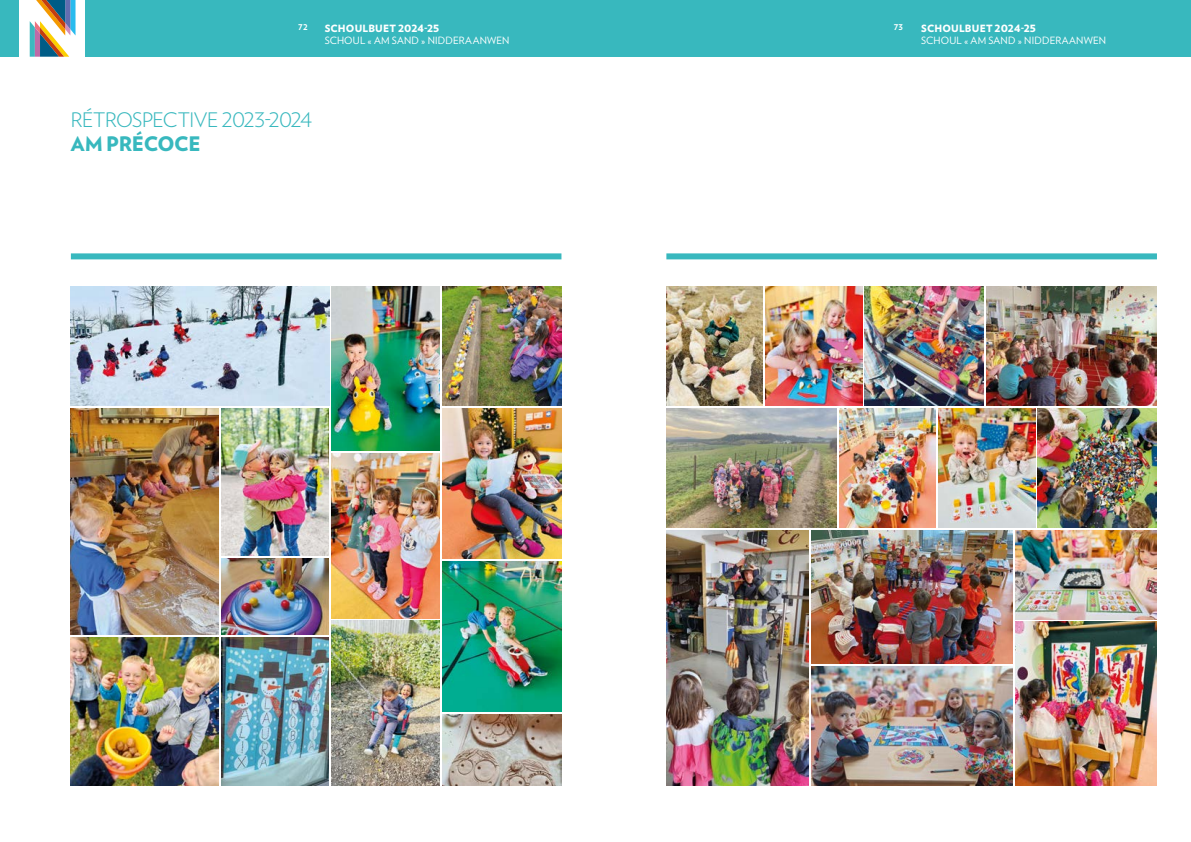
<style>
.page{position:relative;width:1191px;height:842px;background:#fff}
.page>*{position:absolute;margin:0;border:0;box-sizing:border-box;transform-origin:0 0}
.t1{font:300 20px "Verlag";letter-spacing:-.03em;color:#38b8be}
.t2{font:900 20px "Verlag";letter-spacing:-.025em;color:#38b8be}
.t3{font:10px "Verlag";letter-spacing:.02em;color:#fff}
.t4{font:900 10px "Verlag";letter-spacing:.015em;color:#fff}
.t5{font:700 10px "Verlag";color:#fff}
</style>
<div class="page">
<svg style="left:29px;top:0;width:46px;height:57px"></svg>
<div style="left:0;top:0;width:19px;height:57px;background:#38b8be"></div>
<div style="left:85px;top:0;width:1106px;height:57px;background:#38b8be"></div>
<div style="left:71px;top:253px;width:490px;height:6px;background:#38b8be"></div>
<div style="left:666px;top:253px;width:491px;height:6px;background:#38b8be"></div>
<img style="left:442px;top:714px;width:119px;height:71px">
<img style="left:71px;top:408px;width:147px;height:226px">
<img style="left:666px;top:530px;width:142px;height:255px">
<img style="left:442px;top:286px;width:119px;height:119px">
<img style="left:221px;top:637px;width:108px;height:148px">
<img style="left:221px;top:558px;width:108px;height:76px">
<img style="left:811px;top:667px;width:201px;height:118px">
<img style="left:442px;top:408px;width:119px;height:150px">
<img style="left:71px;top:286px;width:258px;height:119px">
<img style="left:332px;top:454px;width:107px;height:164px">
<img style="left:221px;top:408px;width:108px;height:148px">
<img style="left:332px;top:286px;width:107px;height:165px">
<img style="left:442px;top:561px;width:119px;height:150px">
<img style="left:332px;top:621px;width:107px;height:164px">
<img style="left:71px;top:637px;width:147px;height:148px">
<img style="left:666px;top:286px;width:97px;height:119px">
<img style="left:765px;top:286px;width:97px;height:119px">
<img style="left:1037px;top:408px;width:120px;height:119px">
<img style="left:1015px;top:530px;width:142px;height:89px">
<img style="left:865px;top:286px;width:119px;height:119px">
<img style="left:938px;top:408px;width:97px;height:119px">
<img style="left:839px;top:408px;width:96px;height:119px">
<img style="left:1015px;top:622px;width:142px;height:163px">
<img style="left:986px;top:286px;width:171px;height:119px">
<img style="left:811px;top:530px;width:201px;height:134px">
<img style="left:666px;top:408px;width:170px;height:119px">
<p class="t5" style="left:298px;top:18px;width:11px">72</p>
<p class="t5" style="left:893px;top:18px;width:11px">73</p>
<p class="t4" style="left:325px;top:20px;width:116px">SCHOULBUET 2024-25</p>
<p class="t3" style="left:325px;top:33px;width:186px">SCHOUL « AM SAND » NIDDERAANWEN</p>
<p class="t4" style="left:921px;top:20px;width:116px">SCHOULBUET 2024-25</p>
<p class="t3" style="left:921px;top:33px;width:186px">SCHOUL « AM SAND » NIDDERAANWEN</p>
<h1 class="t1" style="left:71px;top:105px;width:243px">RÉTROSPECTIVE 2023-2024</h1>
<h1 class="t2" style="left:71px;top:127px;width:131px">AM PRÉCOCE</h1>
</div>
